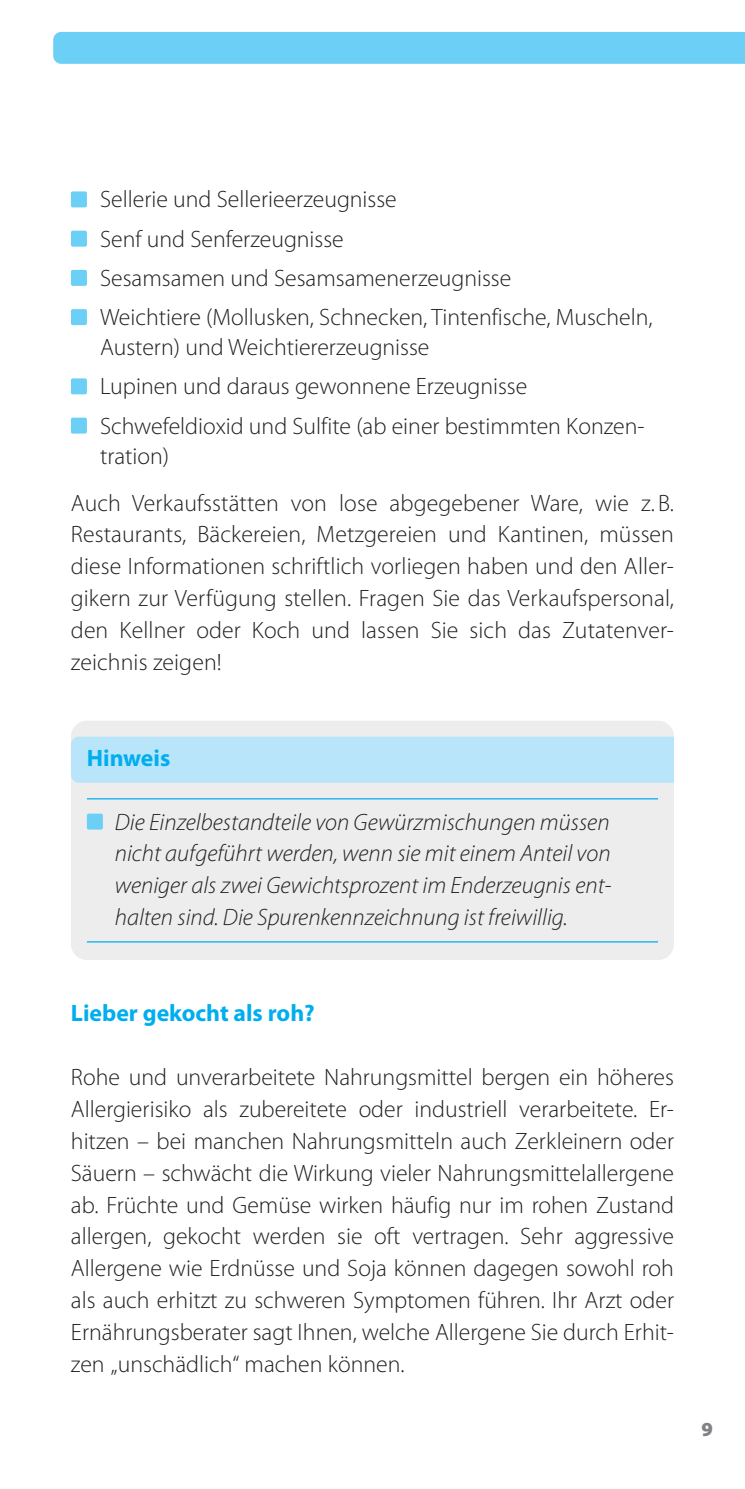
<style>
.page{position:relative;width:745px;height:1489px;background:#fff}
.page>*{position:absolute;margin:0;border:0;box-sizing:border-box;transform-origin:0 0}
.t1{font:300 23.75px/32px "Myriad Pro";color:#231f20}
.t2{font:italic 300 23.75px/32px "Myriad Pro";color:#231f20;text-align:justify}
.t3{font:700 23.75px "Myriad Pro";color:#00aeef}
.t4{font:900 20px "Myriad Pro";color:#808285}
</style>
<div class="page">
<div style="left:53px;top:32px;width:691px;height:32px;background:#6bcff6"></div>
<div style="left:71px;top:191px;width:16px;height:16px;background:#6bcff6;border-radius:2px"></div>
<div style="left:71px;top:231px;width:16px;height:15px;background:#6bcff6;border-radius:2px"></div>
<div style="left:71px;top:270px;width:16px;height:16px;background:#6bcff6;border-radius:2px"></div>
<div style="left:71px;top:309px;width:16px;height:16px;background:#6bcff6;border-radius:2px"></div>
<div style="left:71px;top:378px;width:16px;height:16px;background:#6bcff6;border-radius:2px"></div>
<div style="left:71px;top:417px;width:16px;height:16px;background:#6bcff6;border-radius:2px"></div>
<div style="left:71px;top:720px;width:602px;height:239px;background:#ecedec;border-radius:16px"></div>
<div style="left:71px;top:736px;width:602px;height:46px;background:#b9e5fa"></div>
<hr style="left:87px;top:798px;width:570px;height:1px;background:#00aeef">
<hr style="left:87px;top:941px;width:570px;height:1px;background:#00aeef">
<div style="left:87px;top:813px;width:16px;height:16px;background:#6bcff6;border-radius:2px"></div>
<p class="t1" style="left:100px;top:180px;width:553px;line-height:39.2px">Sellerie und Sellerieerzeugnisse<br>Senf und Senferzeugnisse<br>Sesamsamen und Sesamsamenerzeugnisse<br>Weichtiere (Mollusken, Schnecken, Tintenfische, Muscheln,</p>
<p class="t1" style="left:100px;top:328px;width:544px;line-height:39.2px">Austern) und Weichtiererzeugnisse<br>Lupinen und daraus gewonnene Erzeugnisse<br>Schwefeldioxid und Sulfite (ab einer bestimmten Konzen-</p>
<p class="t1" style="left:71px;top:432px;width:604px;line-height:47px;text-indent:29px">tration)<br>Auch Verkaufsstätten von lose abgegebener Ware, wie z. B.</p>
<p class="t1" style="left:71px;top:519px;width:604px;text-align:justify">Restaurants, Bäckereien, Metzgereien und Kantinen, müssen diese Informationen schriftlich vorliegen haben und den Aller&shy;gikern zur Verfügung stellen. Fragen Sie das Verkaufspersonal, den Kellner oder Koch und lassen Sie sich das Zutatenver&shy;zeichnis zeigen!</p>
<p class="t3" style="left:87px;top:744px;width:85px">Hinweis</p>
<p class="t2" style="left:115px;top:806px;width:498px">Die Einzelbestandteile von Gewürzmischungen müssen nicht aufgeführt werden, wenn sie mit einem Anteil von weniger als zwei Gewichtsprozent im Enderzeugnis ent&shy;halten sind. Die Spurenkennzeichnung ist freiwillig.</p>
<p class="t3" style="left:71px;top:999px;width:245px">Lieber gekocht als roh?</p>
<p class="t1" style="left:71px;top:1061px;width:604px;text-align:justify">Rohe und unverarbeitete Nahrungsmittel bergen ein höheres Allergierisiko als zubereitete oder industriell verarbeitete. Er&shy;hitzen – bei manchen Nahrungsmitteln auch Zerkleinern oder Säuern – schwächt die Wirkung vieler Nahrungsmittelallergene ab. Früchte und Gemüse wirken häufig nur im rohen Zustand allergen, gekocht werden sie oft vertragen. Sehr aggressive Allergene wie Erdnüsse und Soja können dagegen sowohl roh als auch erhitzt zu schweren Symptomen führen. Ihr Arzt oder Ernährungsberater sagt Ihnen, welche Allergene Sie durch Erhit&shy;zen „unschädlich“ machen können.</p>
<p class="t4" style="left:701px;top:1417px;width:13px">9</p>
</div>
